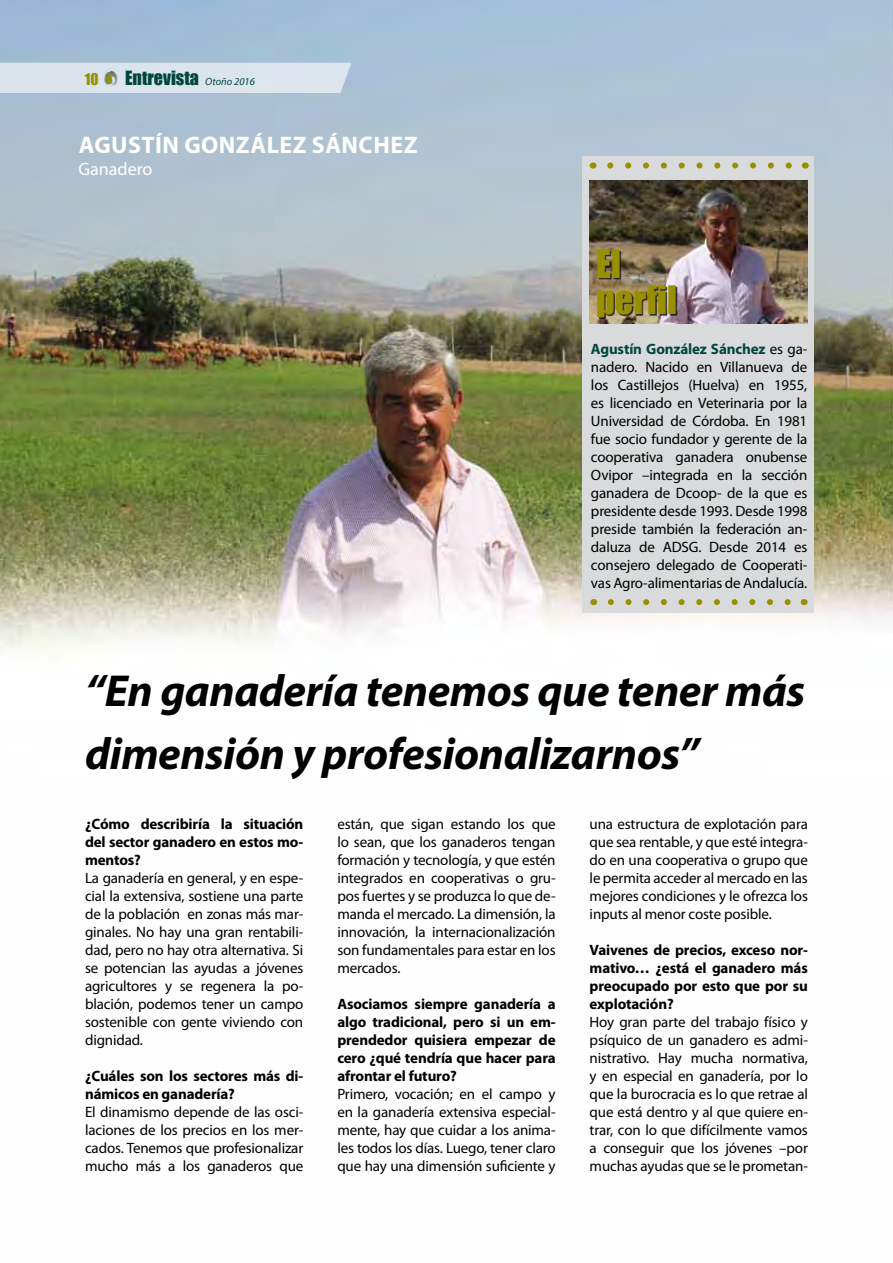
<style>
.page{position:relative;width:893px;height:1263px;background:#fff}
.page>*{position:absolute;margin:0;border:0;box-sizing:border-box;transform-origin:0 0}
.t1{font:italic 700 45px/63px "Myriad Pro";letter-spacing:-.01em;color:#000}
.t2{font:36px/36px "Impact";color:#989000}
.t3{font:700 24px "Myriad Pro";letter-spacing:.02em;color:#fff}
.t4{font:18px "Impact";color:#00463f}
.t5{font:18px "Myriad Pro";color:#fff}
.t6{font:15px/18px "Myriad Pro";letter-spacing:-.01em;color:#000;text-align:justify}
.t7{font:700 15px/18px "Myriad Pro";letter-spacing:-.01em;color:#000;text-align:justify}
.t8{font:15px "Impact";color:#989000}
.s1{font-family:"Myriad Pro";font-style:italic;font-size:10.5px}
.s2{font-weight:700;color:#00463f}
</style>
<div class="page">
<img style="left:0;top:0;width:893px;height:653px">
<div style="left:0;top:63px;width:351px;height:30px;background:#dbe4ed"></div>
<img style="left:103px;top:71px;width:15px;height:14px">
<div style="left:583px;top:156px;width:231px;height:456px;background:#d9dadb"></div>
<svg style="left:611px;top:599px;width:180px;height:6px"></svg>
<svg style="left:610px;top:163px;width:182px;height:6px"></svg>
<img style="left:590px;top:181px;width:218px;height:142px">
<div style="left:599px;top:251px;width:78px;height:68px;background:#000;opacity:.75"></div>
<p class="t8" style="left:85px;top:67px;width:15px">10</p>
<p class="t4" style="left:125px;top:64px;width:131px">Entrevista <span class="s1">Otoño 2016</span></p>
<h3 class="t3" style="left:79px;top:129px;width:340px">AGUSTÍN GONZÁLEZ SÁNCHEZ</h3>
<p class="t5" style="left:79px;top:157px;width:75px">Ganadero</p>
<h2 class="t2" style="left:596px;top:245px;width:82px">El perfil</h2>
<p class="t6" style="left:591px;top:339px;width:218px"><span class="s2">Agustín González Sánchez</span> es ga&shy;nadero. Nacido en Villanueva de los Castillejos (Huelva) en 1955, es licenciado en Veterinaria por la Universidad de Córdoba. En 1981 fue socio fundador y gerente de la cooperativa ganadera onubense Ovipor –integrada en la sección ganadera de Dcoop- de la que es presidente desde 1993. Desde 1998 preside también la federación an&shy;daluza de ADSG. Desde 2014 es consejero delegado de Cooperati&shy;vas Agro-alimentarias de Andalucía.</p>
<h1 class="t1" style="left:85px;top:658px;width:722px">“En ganadería tenemos que tener más dimensión y profesionalizarnos”</h1>
<p class="t7" style="left:85px;top:814px;width:220px">¿Cómo describiría la situación del sector ganadero en estos mo&shy;mentos?</p>
<p class="t6" style="left:85px;top:868px;width:220px">La ganadería en general, y en espe&shy;cial la extensiva, sostiene una parte de la población en zonas más mar&shy;ginales. No hay una gran rentabili&shy;dad, pero no hay otra alternativa. Si se potencian las ayudas a jóvenes agricultores y se regenera la po&shy;blación, podemos tener un campo sostenible con gente viviendo con dignidad.</p>
<p class="t7" style="left:85px;top:1066px;width:220px">¿Cuáles son los sectores más di&shy;námicos en ganadería?</p>
<p class="t6" style="left:85px;top:1102px;width:220px">El dinamismo depende de las osci&shy;laciones de los precios en los mer&shy;cados. Tenemos que profesionalizar mucho más a los ganaderos que</p>
<p class="t6" style="left:337px;top:814px;width:220px">están, que sigan estando los que lo sean, que los ganaderos tengan formación y tecnología, y que estén integrados en cooperativas o gru&shy;pos fuertes y se produzca lo que de&shy;manda el mercado. La dimensión, la innovación, la internacionalización son fundamentales para estar en los mercados.</p>
<p class="t7" style="left:337px;top:994px;width:220px">Asociamos siempre ganadería a algo tradicional, pero si un em&shy;prendedor quisiera empezar de cero ¿qué tendría que hacer para afrontar el futuro?</p>
<p class="t6" style="left:337px;top:1084px;width:220px">Primero, vocación; en el campo y en la ganadería extensiva especial&shy;mente, hay que cuidar a los anima&shy;les todos los días. Luego, tener claro que hay una dimensión suficiente y</p>
<p class="t6" style="left:590px;top:814px;width:220px">una estructura de explotación para que sea rentable, y que esté integra&shy;do en una cooperativa o grupo que le permita acceder al mercado en las mejores condiciones y le ofrezca los inputs al menor coste posible.</p>
<p class="t7" style="left:590px;top:940px;width:220px">Vaivenes de precios, exceso nor&shy;mativo… ¿está el ganadero más preocupado por esto que por su explotación?</p>
<p class="t6" style="left:590px;top:1012px;width:220px">Hoy gran parte del trabajo físico y psíquico de un ganadero es admi&shy;nistrativo. Hay mucha normativa, y en especial en ganadería, por lo que la burocracia es lo que retrae al que está dentro y al que quiere en&shy;trar, con lo que difícilmente vamos a conseguir que los jóvenes –por muchas ayudas que se le prometan-</p>
</div>
